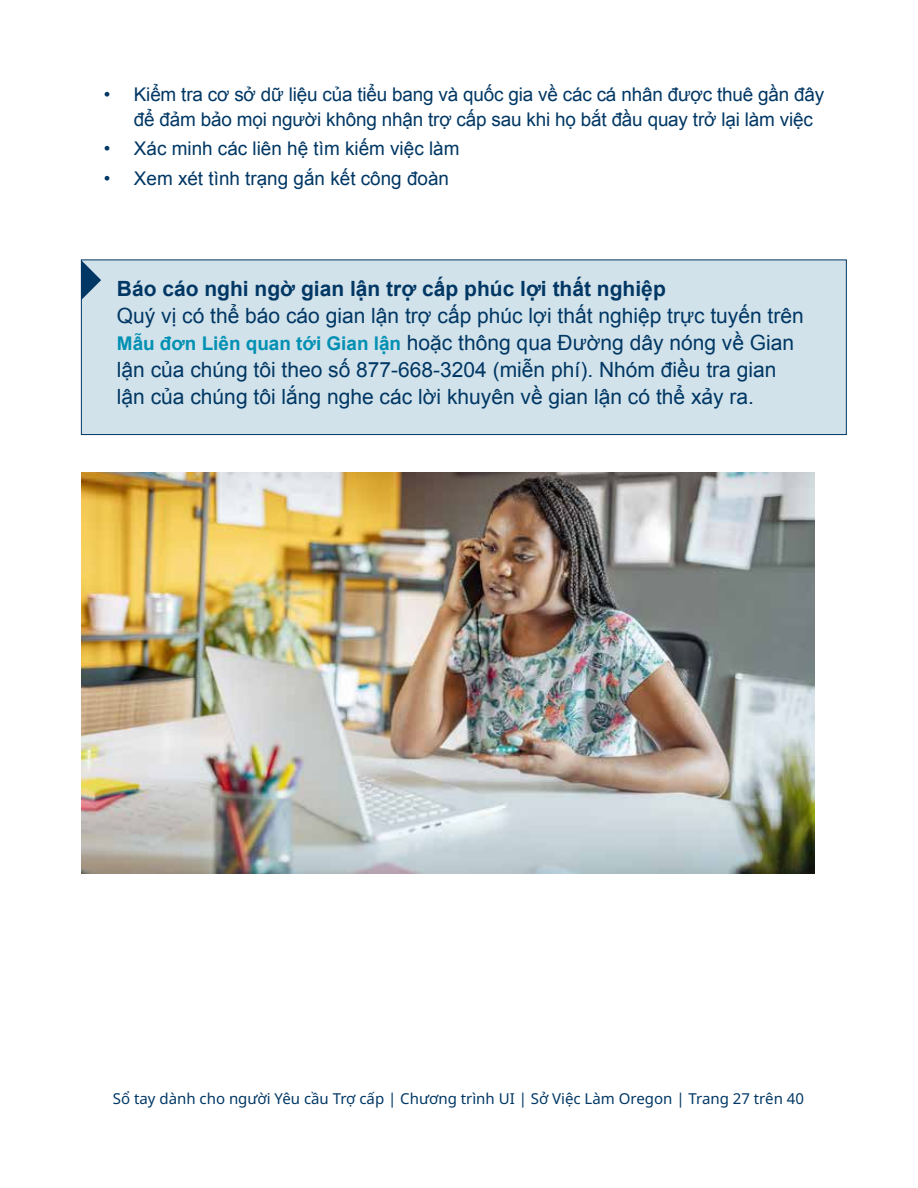
<style>
.page{position:relative;width:918px;height:1188px;background:#fff}
.page>*{position:absolute;margin:0;border:0;box-sizing:border-box;transform-origin:0 0}
.t1{font:21px/27px "Arial";color:#003764}
.t2{font:700 21px "Arial";color:#003764}
.t3{font:18.9px/25.2px "Arial";letter-spacing:-.01em;color:#003764}
.t4{font:15px "Noto Sans";color:#003764}
.s1{font-weight:700;font-size:18.9px;color:#0090b3}
</style>
<div class="page">
<div style="left:81px;top:260px;width:766px;height:175px;background:#d2e2ea;border:1px solid #003764"></div>
<svg style="left:81px;top:260px;width:20px;height:40px"></svg>
<img style="left:81px;top:472px;width:733px;height:401px">
<p class="t3" style="left:134px;top:82px;width:692px;text-indent:-30px">• Kiểm tra cơ sở dữ liệu của tiểu bang và quốc gia về các cá nhân được thuê gần đây để đảm bảo mọi người không nhận trợ cấp sau khi họ bắt đầu quay trở lại làm việc</p>
<p class="t3" style="left:104px;top:136px;width:357px">• Xác minh các liên hệ tìm kiếm việc làm</p>
<p class="t3" style="left:104px;top:166px;width:347px">• Xem xét tình trạng gắn kết công đoàn</p>
<p class="t2" style="left:117px;top:275px;width:550px">Báo cáo nghi ngờ gian lận trợ cấp phúc lợi thất nghiệp</p>
<p class="t1" style="left:117px;top:303px;width:688px">Quý vị có thể báo cáo gian lận trợ cấp phúc lợi thất nghiệp trực tuyến trên <span class="s1">Mẫu đơn Liên quan tới Gian lận</span> hoặc thông qua Đường dây nóng về Gian lận của chúng tôi theo số 877-668-3204 (miễn phí). Nhóm điều tra gian lận của chúng tôi lắng nghe các lời khuyên về gian lận có thể xảy ra.</p>
<p class="t4" style="left:113px;top:1090px;width:693px">Sổ tay dành cho người Yêu cầu Trợ cấp | Chương trình UI | Sở Việc Làm Oregon | Trang 27 trên 40</p>
</div>
